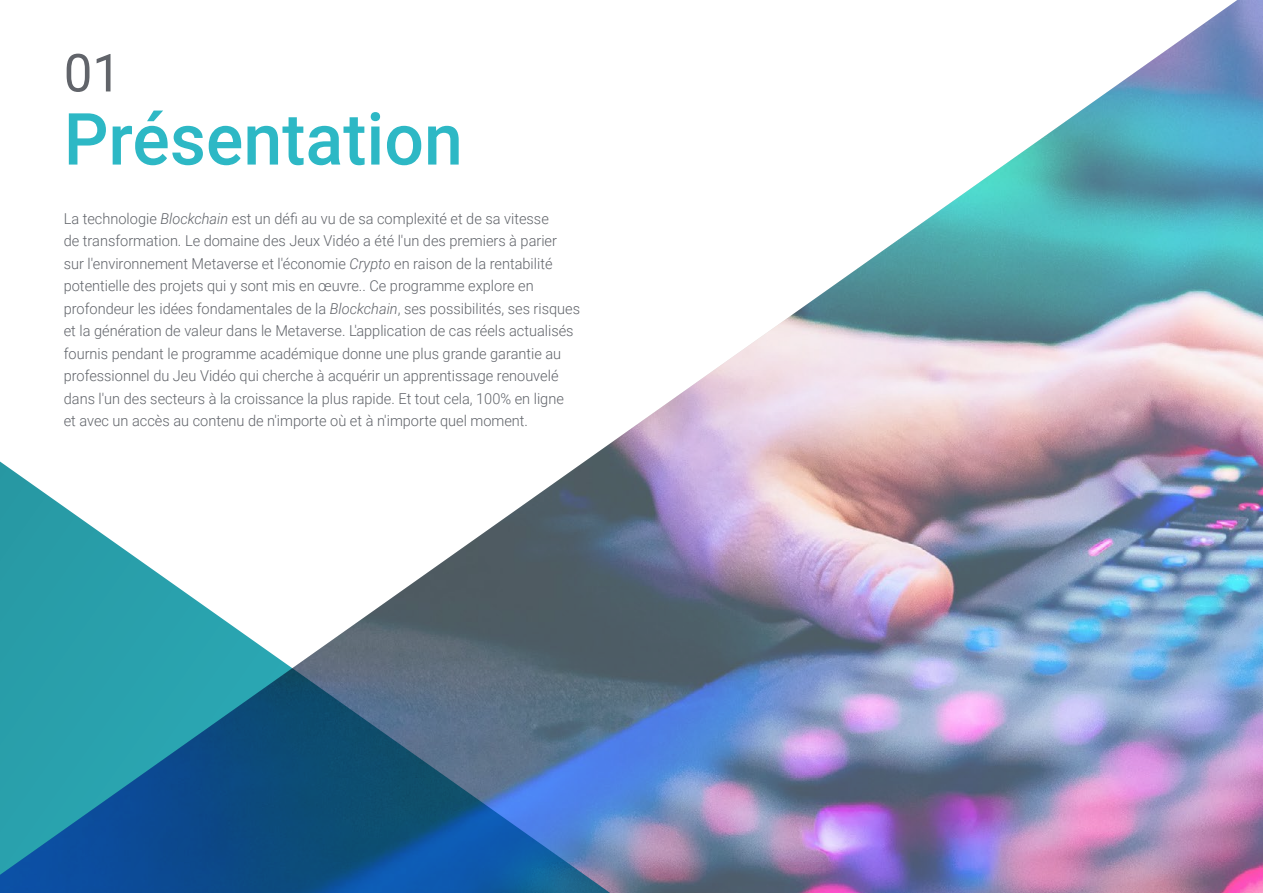
<style>
.page{position:relative;width:1263px;height:893px;background:#fff}
.page>*{position:absolute;margin:0;border:0;box-sizing:border-box;transform-origin:0 0}
.t1{font:500 72px "Roboto";color:#2db8c5}
.t2{font:52.5px "Roboto";color:#61646a}
.t3{font:300 15px/22.5px "Roboto";color:#61646a}
.s1{font-style:italic}
</style>
<div class="page">
<img style="left:606px;top:0;width:657px;height:893px">
<svg style="left:0;top:446px;width:640px;height:447px"></svg>
<h2 class="t2" style="left:64px;top:36px;width:59px">01</h2>
<h1 class="t1" style="left:64px;top:89px;width:401px">Présentation</h1>
<p class="t3" style="left:64px;top:207px;width:518px">La technologie <span class="s1">Blockchain</span> est un défi au vu de sa complexité et de sa vitesse<br>de transformation. Le domaine des Jeux Vidéo a été l'un des premiers à parier sur l'environnement Metaverse et l'économie <span class="s1">Crypto</span> en raison de la rentabilité potentielle des projets qui y sont mis en œuvre.. Ce programme explore en profondeur les idées fondamentales de la <span class="s1">Blockchain</span>, ses possibilités, ses risques et la génération de valeur dans le Metaverse. L'application de cas réels actualisés fournis pendant le programme académique donne une plus grande garantie au professionnel du Jeu Vidéo qui cherche à acquérir un apprentissage renouvelé dans l'un des secteurs à la croissance la plus rapide. Et tout cela, 100% en ligne<br>et avec un accès au contenu de n'importe où et à n'importe quel moment.</p>
</div>
